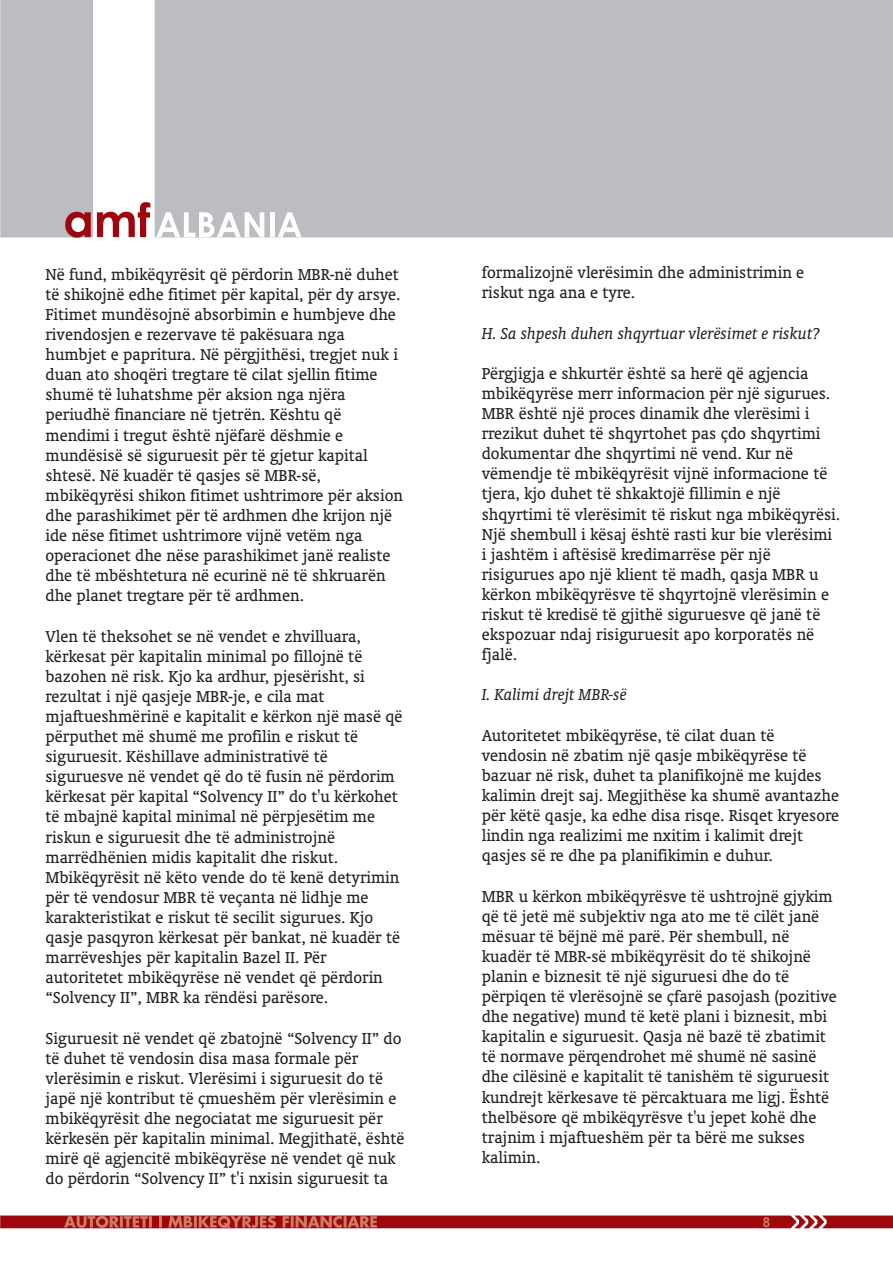
<style>
.page{position:relative;width:893px;height:1263px;background:#fff}
.page>*{position:absolute;margin:0;border:0;box-sizing:border-box;transform-origin:0 0}
.t1{font:18px/20.1px "Oranda BT";color:#231f20}
.t2{font:italic 18px "Oranda BT";color:#231f20}
.t3{font:700 13.5px "Arial";color:#cb7c64}
</style>
<div class="page">
<svg style="left:0;top:1215px;width:893px;height:13px;background:#aa2829"></svg>
<div style="left:0;top:0;width:893px;height:237px;background:#bcbdc0"></div>
<svg style="left:97px;top:202px;width:53px;height:35px"></svg>
<svg style="left:156px;top:212px;width:108px;height:25px"></svg>
<hr style="left:270px;top:212px;width:4px;height:25px;background:#fff">
<svg style="left:278px;top:212px;width:24px;height:25px"></svg>
<svg style="left:65px;top:212px;width:26px;height:26px"></svg>
<p class="t1" style="left:45px;top:265px;width:359px">Në fund, mbikëqyrësit që përdorin MBR-në duhet të shikojnë edhe fitimet për kapital, për dy arsye.<br>Fitimet mundësojnë absorbimin e humbjeve dhe rivendosjen e rezervave të pakësuara nga humbjet e papritura. Në përgjithësi, tregjet nuk i duan ato shoqëri tregtare të cilat sjellin fitime shumë të luhatshme për aksion nga njëra periudhë financiare në tjetrën. Kështu që mendimi i tregut është njëfarë dëshmie e mundësisë së siguruesit për të gjetur kapital shtesë. Në kuadër të qasjes së MBR-së, mbikëqyrësi shikon fitimet ushtrimore për aksion dhe parashikimet për të ardhmen dhe krijon një ide nëse fitimet ushtrimore vijnë vetëm nga operacionet dhe nëse parashikimet janë realiste dhe të mbështetura në ecurinë në të shkruarën dhe planet tregtare për të ardhmen.</p>
<p class="t1" style="left:45px;top:627px;width:359px">Vlen të theksohet se në vendet e zhvilluara, kërkesat për kapitalin minimal po fillojnë të bazohen në risk. Kjo ka ardhur, pjesërisht, si rezultat i një qasjeje MBR-je, e cila mat mjaftueshmërinë e kapitalit e kërkon një masë që përputhet më shumë me profilin e riskut të siguruesit. Këshillave administrativë të siguruesve në vendet që do të fusin në përdorim kërkesat për kapital “Solvency II” do t'u kërkohet të mbajnë kapital minimal në përpjesëtim me riskun e siguruesit dhe të administrojnë marrëdhënien midis kapitalit dhe riskut.<br>Mbikëqyrësit në këto vende do të kenë detyrimin për të vendosur MBR të veçanta në lidhje me karakteristikat e riskut të secilit sigurues. Kjo qasje pasqyron kërkesat për bankat, në kuadër të marrëveshjes për kapitalin Bazel II. Për autoritetet mbikëqyrëse në vendet që përdorin “Solvency II”, MBR ka rëndësi parësore.</p>
<p class="t1" style="left:45px;top:1029px;width:361px">Siguruesit në vendet që zbatojnë “Solvency II” do të duhet të vendosin disa masa formale për vlerësimin e riskut. Vlerësimi i siguruesit do të japë një kontribut të çmueshëm për vlerësimin e mbikëqyrësit dhe negociatat me siguruesit për kërkesën për kapitalin minimal. Megjithatë, është mirë që agjencitë mbikëqyrëse në vendet që nuk do përdorin “Solvency II” t'i nxisin siguruesit ta</p>
<p class="t1" style="left:482px;top:264px;width:324px">formalizojnë vlerësimin dhe administrimin e riskut nga ana e tyre.</p>
<p class="t2" style="left:482px;top:325px;width:340px">H. Sa shpesh duhen shqyrtuar vlerësimet e riskut?</p>
<p class="t1" style="left:482px;top:364px;width:360px">Përgjigja e shkurtër është sa herë që agjencia mbikëqyrëse merr informacion për një sigurues.<br>MBR është një proces dinamik dhe vlerësimi i rrezikut duhet të shqyrtohet pas çdo shqyrtimi dokumentar dhe shqyrtimi në vend. Kur në vëmendje të mbikëqyrësit vijnë informacione të tjera, kjo duhet të shkaktojë fillimin e një shqyrtimi të vlerësimit të riskut nga mbikëqyrësi.<br>Një shembull i kësaj është rasti kur bie vlerësimi i jashtëm i aftësisë kredimarrëse për një risigurues apo një klient të madh, qasja MBR u kërkon mbikëqyrësve të shqyrtojnë vlerësimin e riskut të kredisë të gjithë siguruesve që janë të ekspozuar ndaj risiguruesit apo korporatës në fjalë.</p>
<p class="t2" style="left:482px;top:687px;width:146px">I. Kalimi drejt MBR-së</p>
<p class="t1" style="left:482px;top:726px;width:359px">Autoritetet mbikëqyrëse, të cilat duan të vendosin në zbatim një qasje mbikëqyrëse të bazuar në risk, duhet ta planifikojnë me kujdes kalimin drejt saj. Megjithëse ka shumë avantazhe për këtë qasje, ka edhe disa risqe. Risqet kryesore lindin nga realizimi me nxitim i kalimit drejt qasjes së re dhe pa planifikimin e duhur.</p>
<p class="t1" style="left:482px;top:887px;width:357px">MBR u kërkon mbikëqyrësve të ushtrojnë gjykim që të jetë më subjektiv nga ato me të cilët janë mësuar të bëjnë më parë. Për shembull, në kuadër të MBR-së mbikëqyrësit do të shikojnë planin e biznesit të një siguruesi dhe do të përpiqen të vlerësojnë se çfarë pasojash (pozitive dhe negative) mund të ketë plani i biznesit, mbi kapitalin e siguruesit. Qasja në bazë të zbatimit të normave përqendrohet më shumë në sasinë dhe cilësinë e kapitalit të tanishëm të siguruesit kundrejt kërkesave të përcaktuara me ligj. Është thelbësore që mbikëqyrësve t'u jepet kohë dhe trajnim i mjaftueshëm për ta bërë me sukses kalimin.</p>
<p class="t3" style="left:763px;top:1217px;width:9px">8</p>
</div>
